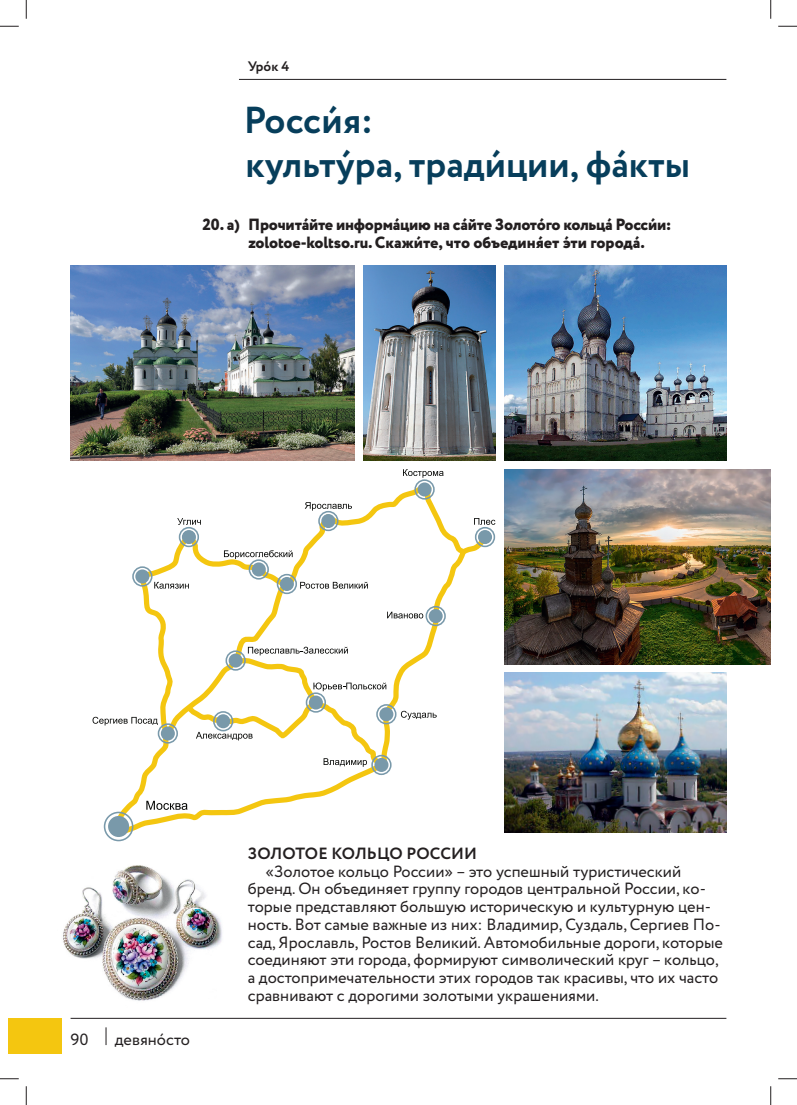
<style>
.page{position:relative;width:797px;height:1105px;background:#fff}
.page>*{position:absolute;margin:0;border:0;box-sizing:border-box;transform-origin:0 0}
.t1{font:700 37.5px/44.2px "Circe";color:#073e5b}
.t2{font:16.25px/17.8px "Circe";color:#231f20}
.t3{font:800 16.25px/17.8px "Circe";letter-spacing:-.015em;color:#231f20}
.t4{font:700 16.25px "Circe";letter-spacing:.01em;color:#231f20}
.t5{font:700 13.75px "Circe";color:#231f20}
</style>
<div class="page">
<img style="left:71px;top:265px;width:41px;height:195px">
<svg style="left:106px;top:1027px;width:1px;height:18px"></svg>
<hr style="left:71px;top:1018px;width:655px;height:1px;background:#231f20">
<hr style="left:239px;top:79px;width:487px;height:1px;background:#231f20">
<div style="left:9px;top:1018px;width:53px;height:36px;background:#f4c610"></div>
<img style="left:505px;top:469px;width:265px;height:195px">
<img style="left:505px;top:265px;width:221px;height:195px">
<img style="left:470px;top:265px;width:26px;height:195px">
<img style="left:505px;top:673px;width:221px;height:159px">
<img style="left:63px;top:865px;width:159px;height:136px">
<img style="left:112px;top:78px;width:358px;height:759px">
<div style="left:104px;top:812px;width:29px;height:29px;border:2px solid #7999aa;border-radius:50%"></div>
<div style="left:108px;top:816px;width:21px;height:21px;background:#7999aa;border-radius:50%"></div>
<div style="left:371px;top:755px;width:20px;height:20px;border:2px solid #7999aa;border-radius:50%"></div>
<div style="left:376px;top:704px;width:20px;height:20px;border:2px solid #7999aa;border-radius:50%"></div>
<div style="left:379px;top:707px;width:14px;height:14px;background:#7999aa;border-radius:50%"></div>
<div style="left:414px;top:479px;width:20px;height:21px;border:2px solid #7999aa;border-radius:50%"></div>
<div style="left:417px;top:482px;width:14px;height:14px;background:#7999aa;border-radius:50%"></div>
<div style="left:318px;top:511px;width:20px;height:20px;border:2px solid #7999aa;border-radius:50%"></div>
<div style="left:321px;top:514px;width:14px;height:14px;background:#7999aa;border-radius:50%"></div>
<div style="left:277px;top:574px;width:20px;height:20px;border:2px solid #7999aa;border-radius:50%"></div>
<div style="left:280px;top:577px;width:14px;height:14px;background:#7999aa;border-radius:50%"></div>
<div style="left:158px;top:723px;width:20px;height:21px;border:2px solid #7999aa;border-radius:50%"></div>
<div style="left:161px;top:726px;width:14px;height:14px;background:#7999aa;border-radius:50%"></div>
<div style="left:425px;top:606px;width:21px;height:20px;border:2px solid #7999aa;border-radius:50%"></div>
<div style="left:428px;top:609px;width:14px;height:14px;background:#7999aa;border-radius:50%"></div>
<div style="left:249px;top:559px;width:20px;height:21px;border:2px solid #7999aa;border-radius:50%"></div>
<div style="left:252px;top:562px;width:14px;height:14px;background:#7999aa;border-radius:50%"></div>
<div style="left:179px;top:527px;width:20px;height:20px;border:2px solid #7999aa;border-radius:50%"></div>
<div style="left:182px;top:530px;width:14px;height:14px;background:#7999aa;border-radius:50%"></div>
<div style="left:132px;top:566px;width:20px;height:21px;border:2px solid #7999aa;border-radius:50%"></div>
<div style="left:135px;top:569px;width:14px;height:14px;background:#7999aa;border-radius:50%"></div>
<svg style="left:146px;top:801px;width:41px;height:9px"></svg>
<svg style="left:401px;top:711px;width:35px;height:9px"></svg>
<svg style="left:387px;top:612px;width:36px;height:6px"></svg>
<svg style="left:403px;top:469px;width:40px;height:9px"></svg>
<svg style="left:305px;top:502px;width:47px;height:9px"></svg>
<svg style="left:300px;top:582px;width:68px;height:7px"></svg>
<svg style="left:92px;top:717px;width:66px;height:8px"></svg>
<svg style="left:456px;top:518px;width:39px;height:41px"></svg>
<svg style="left:224px;top:550px;width:68px;height:9px"></svg>
<svg style="left:177px;top:518px;width:24px;height:7px"></svg>
<svg style="left:154px;top:582px;width:35px;height:7px"></svg>
<svg style="left:182px;top:647px;width:207px;height:125px"></svg>
<svg style="left:0;top:25px;width:19px;height:2px"></svg>
<svg style="left:778px;top:25px;width:19px;height:2px"></svg>
<svg style="left:0;top:1078px;width:19px;height:1px"></svg>
<svg style="left:778px;top:1078px;width:19px;height:1px"></svg>
<svg style="left:25px;top:0;width:2px;height:19px"></svg>
<svg style="left:25px;top:1086px;width:2px;height:19px"></svg>
<svg style="left:770px;top:0;width:1px;height:19px"></svg>
<svg style="left:770px;top:1086px;width:1px;height:19px"></svg>
<p class="t5" style="left:248px;top:61px;width:43px">Урок 4</p>
<h1 class="t1" style="left:244px;top:101px;width:448px">Россия:<br>культура, традиции, факты</h1>
<p class="t3" style="left:248px;top:217px;width:425px;text-indent:-46px">20. а) Прочитайте информацию на сайте Золотого кольца России: zolotoe-koltso.ru. Скажите, что объединяет эти города.</p>
<p class="t2" style="left:71px;top:1032px;width:20px">90</p>
<p class="t2" style="left:115px;top:1032px;width:77px">девяносто</p>
<p class="t4" style="left:248px;top:847px;width:230px">ЗОЛОТОЕ КОЛЬЦО РОССИИ</p>
<p class="t2" style="left:248px;top:864px;width:476px;text-indent:18px">«Золотое кольцо России» – это успешный туристический бренд. Он объединяет группу городов центральной России, ко&shy;торые представляют большую историческую и культурную цен&shy;ность. Вот самые важные из них: Владимир, Суздаль, Сергиев По&shy;сад, Ярославль, Ростов Великий. Автомобильные дороги, которые соединяют эти города, формируют символический круг – кольцо, а достопримечательности этих городов так красивы, что их часто сравнивают с дорогими золотыми украшениями.</p>
</div>
